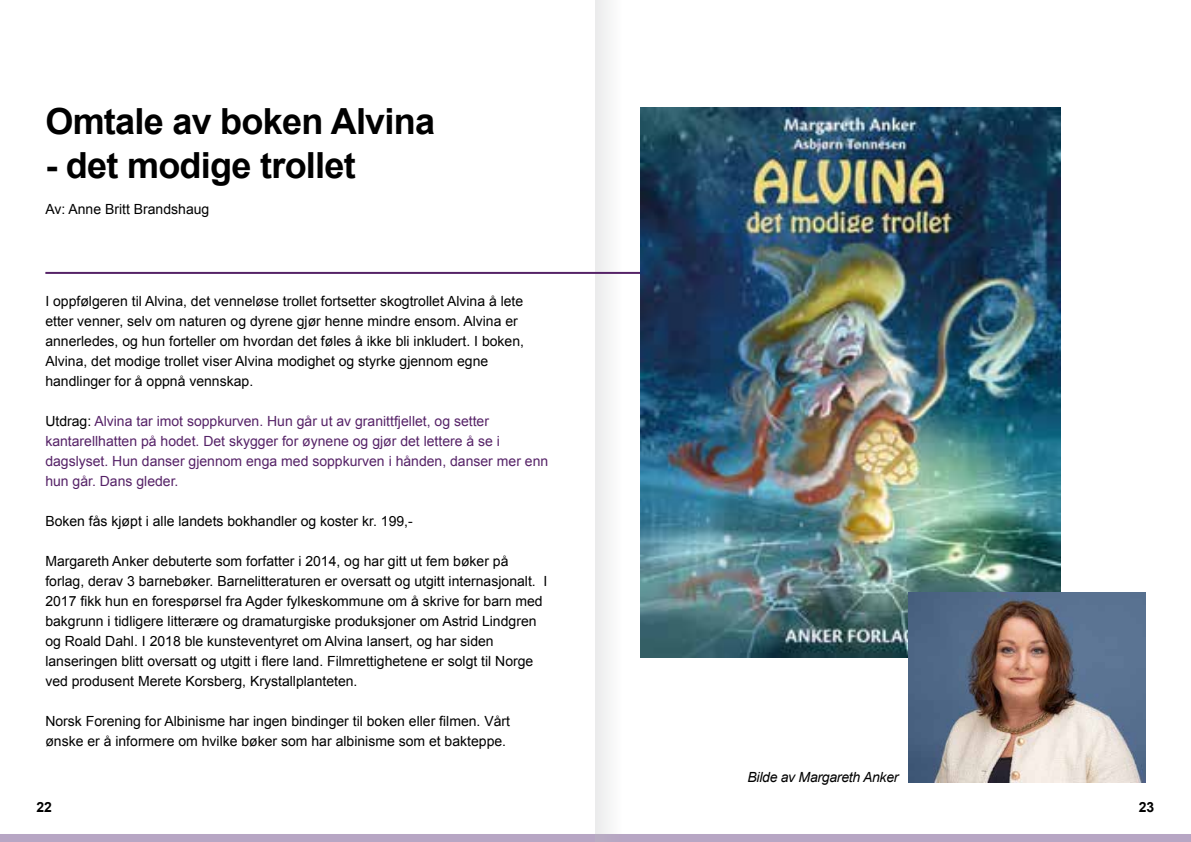
<style>
.page{position:relative;width:1191px;height:842px;background:#fff}
.page>*{position:absolute;margin:0;border:0;box-sizing:border-box;transform-origin:0 0}
.t1{font:700 36px "Arial";letter-spacing:-.02em;color:#000}
.t2{font:14px/20px "Arial";color:#000}
.t3{font:14px/20px "Arial";color:#552267}
.t4{font:14px "Arial MT2";color:#000}
.t5{font:italic 14px "Arial";letter-spacing:-.02em;color:#000}
.t6{font:700 14px "Arial";color:#000}
.s1{color:#000}
</style>
<div class="page">
<div style="left:0;top:834px;width:1191px;height:8px;background:#b7a6c4"></div>
<div style="left:595px;top:0;width:27px;height:842px;background:#f3f3f3"></div>
<hr style="left:45px;top:272px;width:596px;height:2px;background:#552267">
<img style="left:641px;top:108px;width:419px;height:550px">
<img style="left:908px;top:593px;width:237px;height:189px">
<h1 class="t1" style="left:45px;top:98px;width:391px">Omtale av boken Alvina</h1>
<h1 class="t1" style="left:45px;top:142px;width:312px">- det modige trollet</h1>
<p class="t2" style="left:45px;top:199px;width:165px">Av: Anne Britt Brandshaug</p>
<p class="t2" style="left:45px;top:291px;width:480px">I oppfølgeren til Alvina, det venneløse trollet fortsetter skogtrollet Alvina å lete etter venner, selv om naturen og dyrene gjør henne mindre ensom. Alvina er annerledes, og hun forteller om hvordan det føles å ikke bli inkludert. I boken, Alvina, det modige trollet viser Alvina modighet og styrke gjennom egne handlinger for å oppnå vennskap.</p>
<p class="t3" style="left:45px;top:411px;width:504px"><span class="s1">Utdrag:</span> Alvina tar imot soppkurven. Hun går ut av granittfjellet, og setter kantarellhatten på hodet. Det skygger for øynene og gjør det lettere å se i dagslyset. Hun danser gjennom enga med soppkurven i hånden, danser mer enn hun går. Dans gleder.</p>
<p class="t2" style="left:45px;top:511px;width:369px">Boken fås kjøpt i alle landets bokhandler og koster kr. 199,-</p>
<p class="t2" style="left:45px;top:551px;width:503px">Margareth Anker debuterte som forfatter i 2014, og har gitt ut fem bøker på forlag, derav 3 barnebøker. Barnelitteraturen er oversatt og utgitt internasjonalt. I</p>
<p class="t4" style="left:45px;top:592px;width:499px">2017 fikk hun en forespørsel fra Agder fylkeskommune om å skrive for barn med</p>
<p class="t2" style="left:45px;top:611px;width:493px">bakgrunn i tidligere litterære og dramaturgiske produksjoner om Astrid Lindgren og Roald Dahl. I 2018 ble kunsteventyret om Alvina lansert, og har siden</p>
<p class="t4" style="left:45px;top:652px;width:489px">lanseringen blitt oversatt og utgitt i flere land. Filmrettighetene er solgt til Norge</p>
<p class="t2" style="left:45px;top:671px;width:314px">ved produsent Merete Korsberg, Krystallplanteten.</p>
<p class="t4" style="left:45px;top:712px;width:466px">Norsk Forening for Albinisme har ingen bindinger til boken eller filmen. Vårt</p>
<p class="t2" style="left:45px;top:731px;width:462px">ønske er å informere om hvilke bøker som har albinisme som et bakteppe.</p>
<p class="t5" style="left:747px;top:768px;width:152px">Bilde av Margareth Anker</p>
<p class="t6" style="left:37px;top:798px;width:17px">22</p>
<p class="t6" style="left:1138px;top:798px;width:17px">23</p>
</div>
